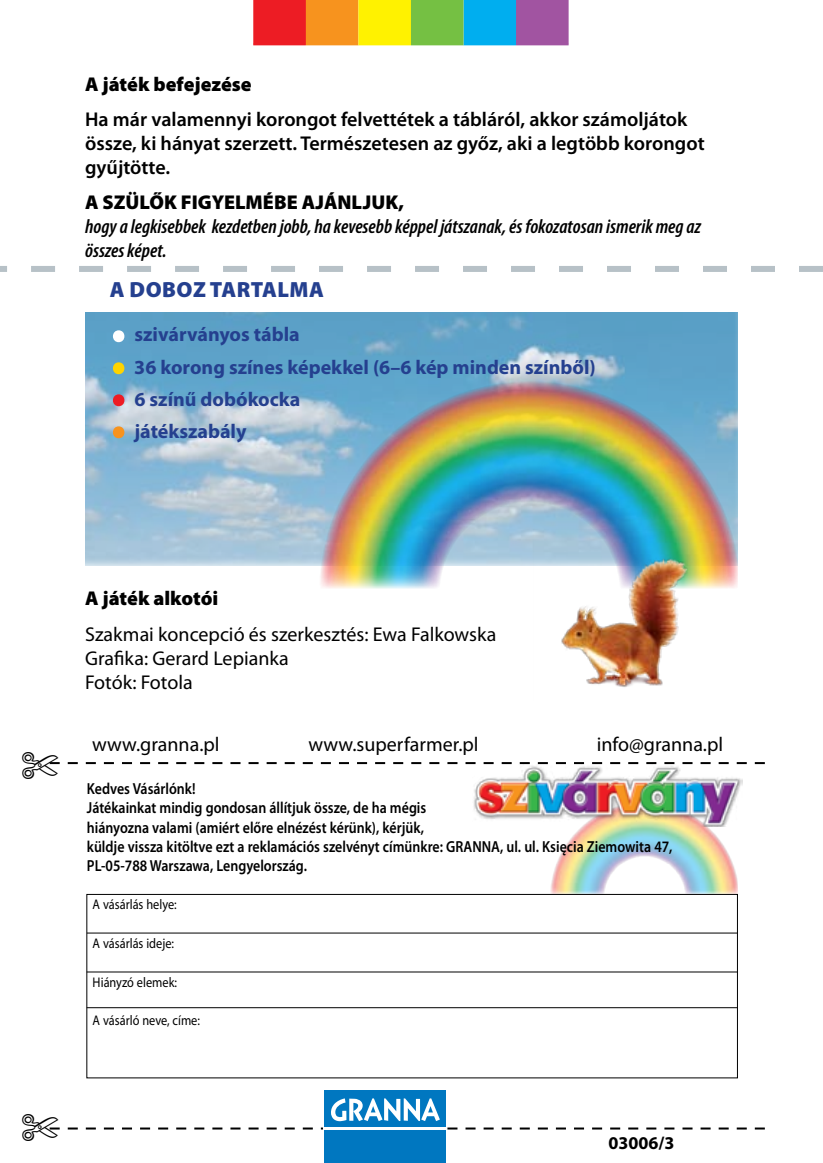
<style>
.page{position:relative;width:823px;height:1163px;background:#fff}
.page>*{position:absolute;margin:0;border:0;box-sizing:border-box;transform-origin:0 0}
.t1{font:700 64px "Myriad Pro";color:#fff}
.t2{font:700 64px "Myriad Pro";color:#ffd400}
.t3{font:700 64px "Myriad Pro";color:#ed1c24}
.t4{font:700 64px "Myriad Pro";color:#f7931e}
.t5{font:900 22px "Myriad Pro";letter-spacing:.02em;color:#25408f}
.t6{font:600 20px/24px "Myriad Pro";color:#000}
.t7{font:20px/24px "Myriad Pro";color:#000}
.t8{font:italic 600 condensed 20px/24px "Myriad Pro";color:#000}
.t9{font:700 20px "Myriad Pro";color:#25408f}
.t10{font:900 20px "Myriad Pro";color:#000}
.t11{font:700 18px "Myriad Pro";color:#000}
.t12{font:600 16px/19.2px "Myriad Pro";color:#000;scale:.87 1}
.t13{font:14px "Myriad Pro";color:#000;scale:.88 1}
</style>
<div class="page">
<svg style="left:253px;top:0;width:315px;height:45px;background:#aa9159"></svg>
<img style="left:550px;top:826px;width:187px;height:67px">
<img style="left:85px;top:312px;width:652px;height:253px">
<div style="left:86px;top:893px;width:651px;height:185px;border:1px solid #000"></div>
<hr style="left:87px;top:932px;width:649px;height:1px;background:#000">
<hr style="left:87px;top:971px;width:650px;height:1px;background:#000">
<hr style="left:87px;top:1007px;width:650px;height:1px;background:#000">
<div style="left:323px;top:1090px;width:122px;height:72px;background:#0077c0"></div>
<svg style="left:0;top:266px;width:822px;height:6px"></svg>
<img style="left:319px;top:382px;width:418px;height:207px">
<img style="left:474px;top:778px;width:267px;height:48px">
<img style="left:533px;top:529px;width:171px;height:158px">
<svg style="left:49px;top:762px;width:715px;height:16px"></svg>
<svg style="left:49px;top:1098px;width:715px;height:42px"></svg>
<p class="t10" style="left:85px;top:70px;width:168px">A játék befejezése</p>
<p class="t6" style="left:85px;top:107px;width:620px">Ha már valamennyi korongot felvettétek a tábláról, akkor számoljátok össze, ki hányat szerzett. Természetesen az győz, aki a legtöbb korongot gyűjtötte.</p>
<p class="t10" style="left:85px;top:189px;width:118px">A SZÜLŐK FIGYEL</p>
<p class="t10" style="left:245px;top:189px;width:30px">MÉBE</p>
<p class="t10" style="left:301px;top:189px;width:36px">AJÁNL</p>
<p class="t10" style="left:363px;top:189px;width:43px">JUK,</p>
<p class="t8" style="left:85px;top:214px;width:617px">hogy a legkisebbek kezdetben jobb, ha kevesebb képpel játszanak, és fokozatosan ismerik meg az összes képet.</p>
<h2 class="t5" style="left:110px;top:275px;width:215px">A doboz tartalma</h2>
<h1 class="t1" style="left:110px;top:278px;width:18px">.</h1>
<p class="t9" style="left:134px;top:321px;width:167px">szivárványos tábla</p>
<h1 class="t2" style="left:110px;top:310px;width:18px">.</h1>
<p class="t9" style="left:134px;top:353px;width:463px">36 korong színes képekkel (6–6 kép minden színből)</p>
<h1 class="t3" style="left:110px;top:342px;width:18px">.</h1>
<p class="t9" style="left:134px;top:385px;width:167px">6 színű dobókocka</p>
<h1 class="t4" style="left:110px;top:374px;width:18px">.</h1>
<p class="t9" style="left:134px;top:417px;width:113px">játékszabály</p>
<p class="t10" style="left:85px;top:584px;width:135px">A játék alkotói</p>
<p class="t7" style="left:85px;top:621px;width:412px">Szakmai koncepció és szerkesztés: Ewa Falkowska<br>Grafika: Gerard Lepianka<br>Fotók: Fotola</p>
<p class="t7" style="left:92px;top:732px;width:129px">www.granna.pl</p>
<p class="t7" style="left:308px;top:732px;width:171px">www.superfarmer.pl</p>
<p class="t7" style="left:596px;top:732px;width:128px">info@granna.pl</p>
<p class="t12" style="left:87px;top:778px;width:674px">Kedves Vásárlónk!<br>Játékainkat mindig gondosan állítjuk össze, de ha mégis<br>hiányozna valami (amiért előre elnézést kérünk), kérjük,<br>küldje vissza kitöltve ezt a reklamációs szelvényt címünkre: GRANNA, ul. ul. Księcia Ziemowita 47, PL-05-788 Warszawa, Lengyelország.</p>
<p class="t13" style="left:93px;top:895px;width:97px">A vásárlás helye:</p>
<p class="t13" style="left:93px;top:934px;width:94px">A vásárlás ideje:</p>
<p class="t13" style="left:93px;top:973px;width:97px">Hiányzó elemek:</p>
<p class="t13" style="left:93px;top:1011px;width:123px">A vásárló neve, címe:</p>
<p class="t11" style="left:608px;top:1130px;width:67px">03006/3</p>
</div>
